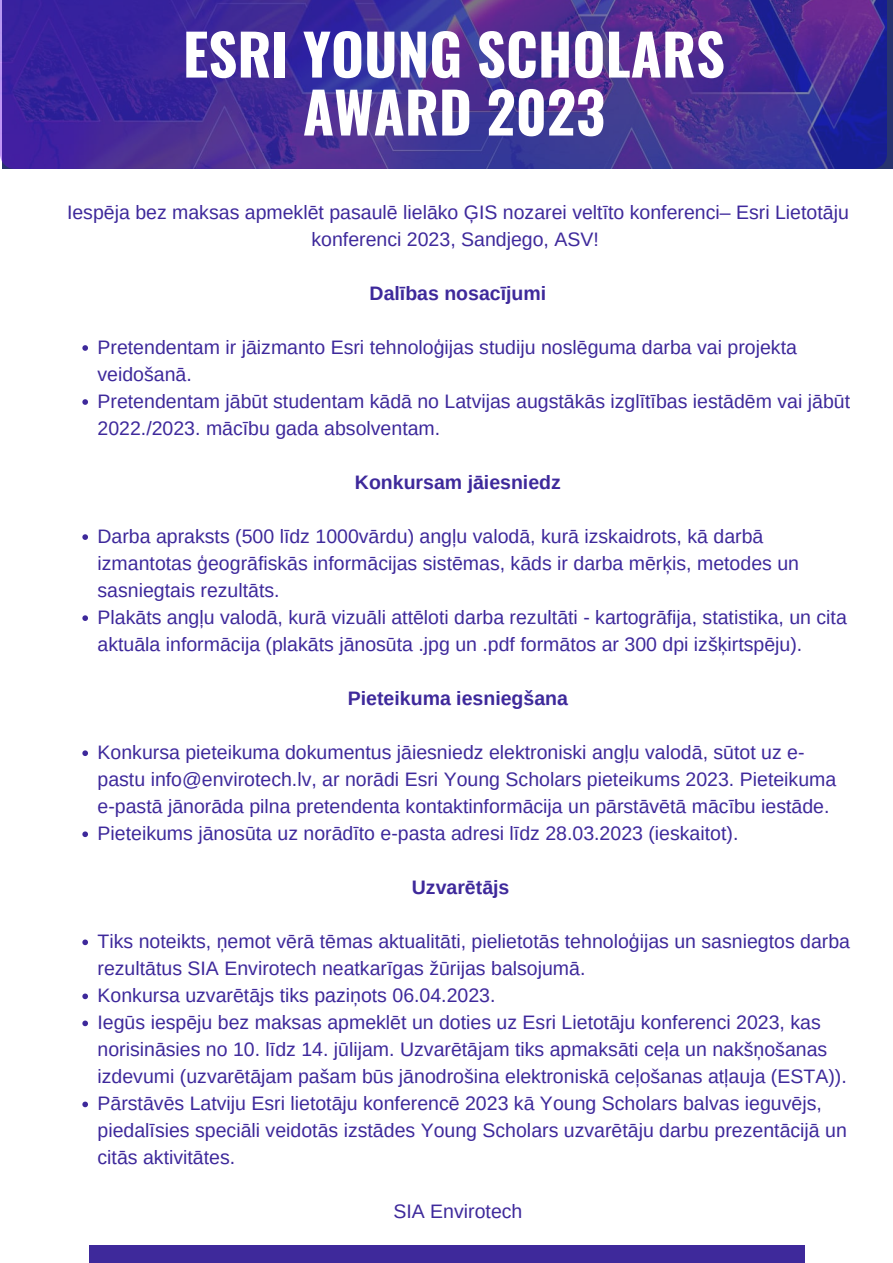
<style>
.page{position:relative;width:893px;height:1263px;background:#fff}
.page>*{position:absolute;margin:0;border:0;box-sizing:border-box;transform-origin:0 0}
.t1{font:700 56.7px/58px "Oswald";color:#fff;text-align:center}
.t2{font:19.5px/27px "Arimo";color:#3e299b}
.t3{font:700 19.5px "Arimo";color:#3e299b}
</style>
<div class="page">
<img style="left:0;top:0;width:887px;height:169px">
<div style="left:89px;top:1244px;width:715px;height:19px;background:#3e299b"></div>
<svg style="left:82px;top:345px;width:6px;height:6px"></svg>
<svg style="left:82px;top:399px;width:6px;height:6px"></svg>
<svg style="left:82px;top:534px;width:6px;height:6px"></svg>
<svg style="left:82px;top:615px;width:6px;height:6px"></svg>
<svg style="left:82px;top:750px;width:6px;height:6px"></svg>
<svg style="left:82px;top:831px;width:6px;height:6px"></svg>
<svg style="left:82px;top:939px;width:6px;height:6px"></svg>
<svg style="left:82px;top:993px;width:6px;height:6px"></svg>
<svg style="left:82px;top:1020px;width:6px;height:6px"></svg>
<svg style="left:82px;top:1101px;width:6px;height:6px"></svg>
<h1 class="t1" style="left:183px;top:23px;width:543px">ESRI YOUNG SCHOLARS<br>AWARD 2023</h1>
<p class="t2" style="left:67px;top:198px;width:783px;text-align:center">Iespēja bez maksas apmeklēt pasaulē lielāko ĢIS nozarei veltīto konferenci– Esri Lietotāju konferenci 2023, Sandjego, ASV!</p>
<p class="t3" style="left:369px;top:282px;width:178px">Dalības nosacījumi</p>
<p class="t2" style="left:98px;top:333px;width:754px">Pretendentam ir jāizmanto Esri tehnoloģijas studiju noslēguma darba vai projekta veidošanā.<br>Pretendentam jābūt studentam kādā no Latvijas augstākās izglītības iestādēm vai jābūt 2022./2023. mācību gada absolventam.</p>
<p class="t3" style="left:355px;top:471px;width:207px">Konkursam jāiesniedz</p>
<p class="t2" style="left:98px;top:522px;width:751px">Darba apraksts (500 līdz 1000vārdu) angļu valodā, kurā izskaidrots, kā darbā izmantotas ģeogrāfiskās informācijas sistēmas, kāds ir darba mērķis, metodes un sasniegtais rezultāts.<br>Plakāts angļu valodā, kurā vizuāli attēloti darba rezultāti - kartogrāfija, statistika, un cita aktuāla informācija (plakāts jānosūta .jpg un .pdf formātos ar 300 dpi izšķirtspēju).</p>
<p class="t3" style="left:348px;top:687px;width:222px">Pieteikuma iesniegšana</p>
<p class="t2" style="left:98px;top:738px;width:740px">Konkursa pieteikuma dokumentus jāiesniedz elektroniski angļu valodā, sūtot uz e&shy;pastu info@envirotech.lv, ar norādi Esri Young Scholars pieteikums 2023. Pieteikuma e-pastā jānorāda pilna pretendenta kontaktinformācija un pārstāvētā mācību iestāde.<br>Pieteikums jānosūta uz norādīto e-pasta adresi līdz 28.03.2023 (ieskaitot).</p>
<p class="t3" style="left:412px;top:876px;width:99px">Uzvarētājs</p>
<p class="t2" style="left:98px;top:928px;width:754px">Tiks noteikts, ņemot vērā tēmas aktualitāti, pielietotās tehnoloģijas un sasniegtos darba rezultātus SIA Envirotech neatkarīgas žūrijas balsojumā.<br>Konkursa uzvarētājs tiks paziņots 06.04.2023.<br>Iegūs iespēju bez maksas apmeklēt un doties uz Esri Lietotāju konferenci 2023, kas norisināsies no 10. līdz 14. jūlijam. Uzvarētājam tiks apmaksāti ceļa un nakšņošanas izdevumi (uzvarētājam pašam būs jānodrošina elektroniskā ceļošanas atļauja (ESTA)).<br>Pārstāvēs Latviju Esri lietotāju konferencē 2023 kā Young Scholars balvas ieguvējs, piedalīsies speciāli veidotās izstādes Young Scholars uzvarētāju darbu prezentācijā un citās aktivitātes.</p>
<p class="t2" style="left:393px;top:1198px;width:130px">SIA Envirotech</p>
</div>
